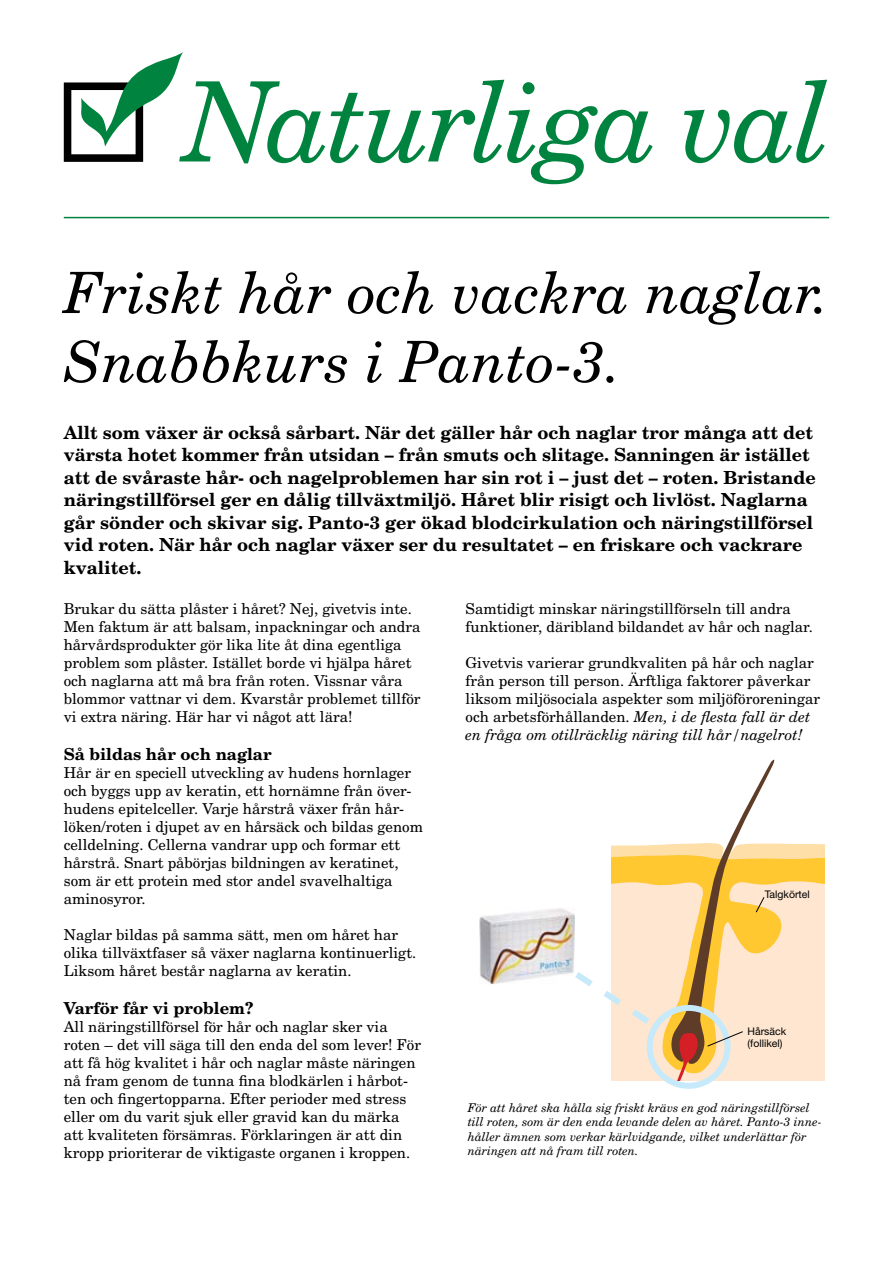
<style>
.page{position:relative;width:893px;height:1263px;background:#fff}
.page>*{position:absolute;margin:0;border:0;box-sizing:border-box;transform-origin:0 0}
.t1{font:italic 111px "New Century Schlbk";letter-spacing:-.035em;color:#00833e}
.t2{font:italic 57px/69px "New Century Schlbk";color:#000}
.t3{font:700 18px/22.5px "New Century Schlbk";color:#000}
.t4{font:700 16.5px "New Century Schlbk";color:#000}
.t5{font:15px/18px "New Century Schlbk";color:#000}
.t6{font:italic 12px/14.4px "New Century Schlbk";color:#000}
.t7{font:10.5px/12.6px "Helvetica Neue";color:#000}
.s1{font-style:italic}
</style>
<div class="page">
<hr style="left:64px;top:217px;width:765px;height:1px;background:#00833e">
<svg style="left:64px;top:52px;width:119px;height:110px"></svg>
<div style="left:647px;top:1005px;width:83px;height:84px;border:6px solid #c7eafb;border-radius:50%"></div>
<img style="left:479px;top:908px;width:90px;height:76px">
<svg style="left:569px;top:760px;width:256px;height:321px"></svg>
<h1 class="t1" style="left:185px;top:54px;width:648px">Naturliga val</h1>
<h2 class="t2" style="left:64px;top:257px;width:767px">Friskt hår och vackra naglar.<br>Snabbkurs i Panto-3.</h2>
<p class="t3" style="left:64px;top:420px;width:754px">Allt som växer är också sårbart. När det gäller hår och naglar- tror många att det värsta- hotet kommer från utsidan-- – från smuts och slitage. Sanningen är istället att de svåraste hår- och nagel-pro-blem-en har sin rot i – just det – roten. Bristande näringstillförsel ger en dålig tillväxtmiljö. Håret blir risigt och livlöst. Naglarna går sönder och skivar sig. Panto--3 ger ökad blodcirkulation och närings-tillförsel vid roten. När hår och naglar växer ser du resul-tatet – en friskare och vackrare kvalitet-.</p>
<p class="t5" style="left:64px;top:599px;width:358px">Brukar du sätta plåster i håret? Nej, givetvis inte.<br>Men faktum är att balsam, inpackningar och andra hårvårds-produkter gör lika lite åt dina egentliga problem som plåster. Istället borde vi hjälpa håret och naglarna att må bra från roten. Vissnar våra blommor- vattnar vi dem. Kvarstår problemet tillför vi extra näring. Här har vi något att lära!</p>
<p class="t4" style="left:64px;top:743px;width:209px">Så bildas hår och naglar</p>
<p class="t5" style="left:64px;top:763px;width:361px">Hår är en speciell utveckling av hudens hornlager och byggs upp av keratin, ett hornämne från över&shy;hudens epitelceller. Varje hårstrå växer från hår&shy;löken/roten i djupet av en hårsäck och bildas genom celldelning. Cellerna vandrar upp och formar ett hårstrå. Snart påbörjas bildningen av keratinet, som är ett protein med stor andel svavelhaltiga aminosyror.</p>
<p class="t5" style="left:64px;top:925px;width:354px">Naglar bildas på samma sätt, men om håret har olika tillväxtfaser så växer naglarna kontinuerligt.<br>Liksom håret består naglarna av keratin.</p>
<p class="t4" style="left:64px;top:997px;width:191px">Varför får vi problem?</p>
<p class="t5" style="left:64px;top:1017px;width:359px">All näringstillförsel för hår och naglar sker via roten – det vill säga till den enda del som lever! För att få hög kvalitet i hår och naglar måste näringen nå fram genom de tunna fina blodkärlen i hårbot&shy;ten och fingertopparna. Efter perioder med stress eller om du varit sjuk eller gravid kan du märka att kvaliteten försämras. Förklaringen är att din kropp prioriterar de viktigaste organen i kroppen.</p>
<p class="t5" style="left:466px;top:599px;width:349px">Samtidigt minskar närings-tillförseln till andra funktioner, däribland bildandet av hår och naglar.</p>
<p class="t5" style="left:466px;top:653px;width:356px">Givetvis varierar grundkvaliten på hår och naglar från person till person. Ärftliga faktorer påverkar liksom miljösociala aspekter som miljöföroreningar och arbets-förhållanden. <span class="s1">Men, i de flesta fall är det en fråga om otillräcklig näring till hår/nagelrot!</span></p>
<p class="t7" style="left:765px;top:888px;width:47px">Talgkörtel</p>
<p class="t7" style="left:747px;top:1024px;width:40px">Hårsäck (follikel)</p>
<p class="t6" style="left:468px;top:1100px;width:354px">För att håret ska hålla sig friskt krävs en god näringstillförsel till roten, som är den enda levande delen av håret. Panto-3 inne&shy;håller ämnen som verkar kärlvidgande, vilket underlättar för näringen att nå fram till roten.</p>
</div>
